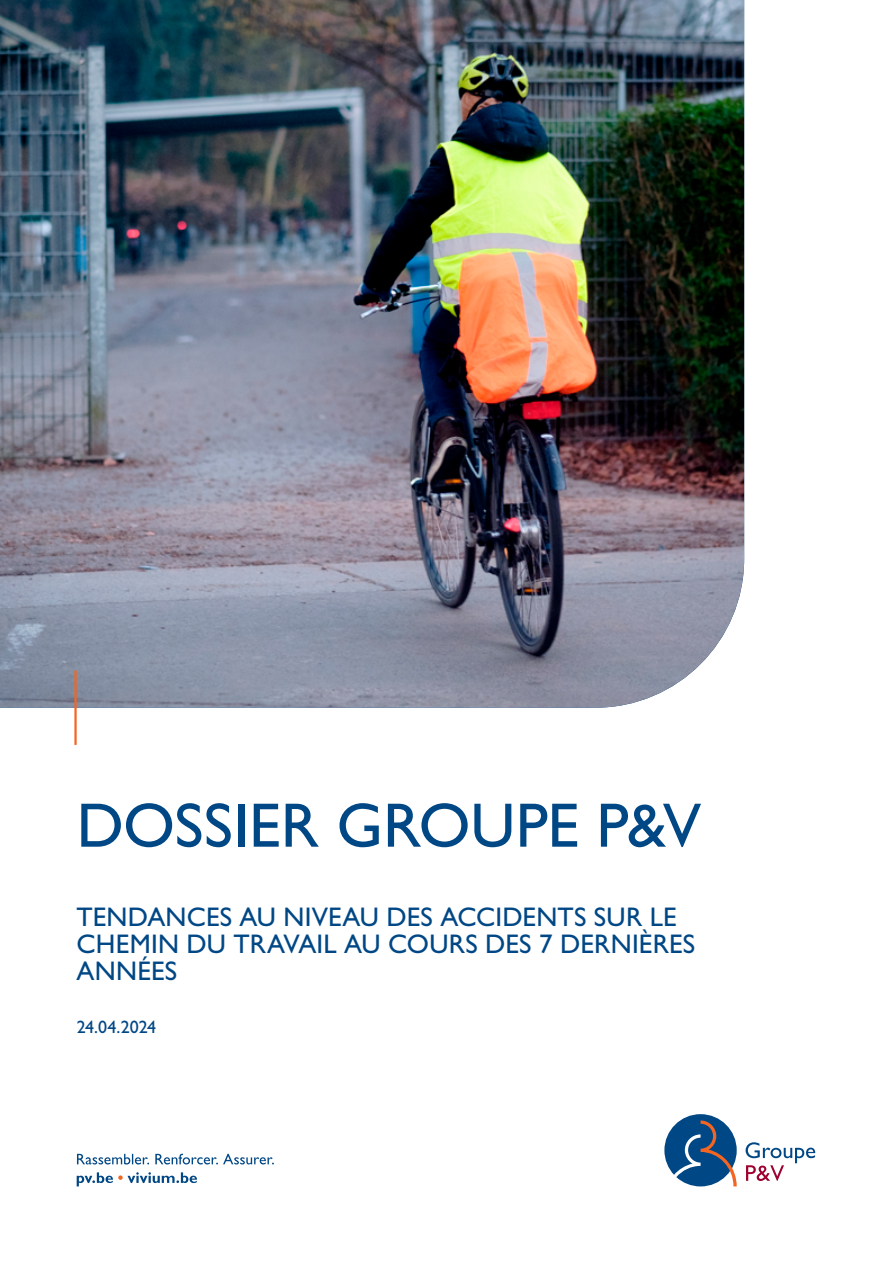
<style>
.page{position:relative;width:893px;height:1263px;background:#fff}
.page>*{position:absolute;margin:0;border:0;box-sizing:border-box;transform-origin:0 0}
.t1{font:63px "Gill Sans Std";color:#004785}
.t2{font:27px/27px "Gill Sans Std";letter-spacing:.005em;color:#004785}
.t3{font:18px "Gill Sans Std";color:#004785}
</style>
<div class="page">
<img style="left:0;top:0;width:744px;height:708px">
<svg style="left:77px;top:1172px;width:120px;height:14px"></svg>
<svg style="left:77px;top:1153px;width:197px;height:11px"></svg>
<svg style="left:664px;top:1114px;width:73px;height:72px"></svg>
<svg style="left:746px;top:1142px;width:69px;height:39px"></svg>
<hr style="left:74px;top:670px;width:3px;height:75px;background:#f26522">
<h1 class="t1" style="left:77px;top:789px;width:626px">DOSSIER GROUPE P&amp;V</h1>
<p class="t2" style="left:77px;top:903px;width:620px">TENDANCES AU NIVEAU DES ACCIDENTS SUR LE<br>CHEMIN DU TRAVAIL AU COURS DES 7 DERNIÈRES<br>ANNÉES</p>
<p class="t3" style="left:77px;top:1016px;width:81px">24.04.2024</p>
</div>
